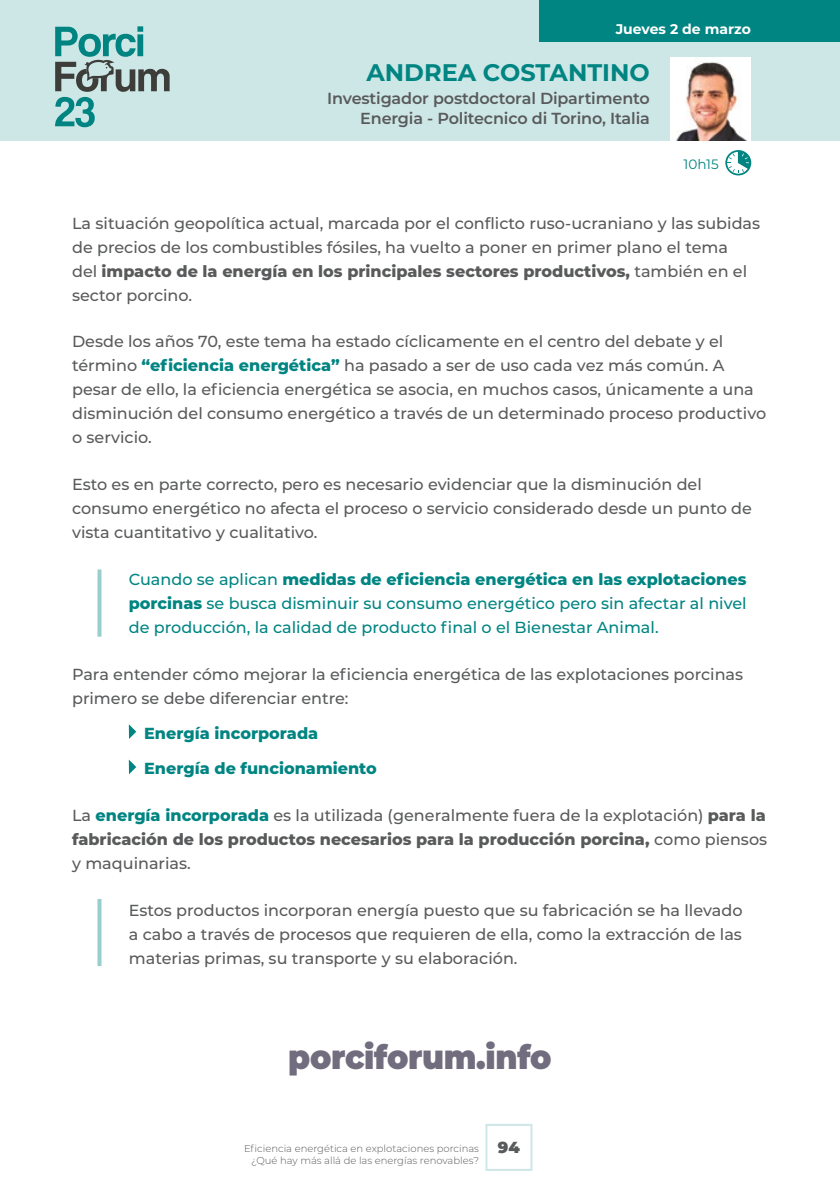
<style>
.page{position:relative;width:840px;height:1191px;background:#fff}
.page>*{position:absolute;margin:0;border:0;box-sizing:border-box;transform-origin:0 0}
.t1{font:900 33.6px "Montserrat";letter-spacing:-.01em;color:#716d7e;scale:.94 1}
.t2{font:700 24px "Montserrat";color:#008582}
.t3{font:500 16px/24px "Montserrat";color:#595a5b}
.t4{font:500 16px/24px "Montserrat";color:#008582;text-align:justify}
.t5{font:600 16px/20px "Montserrat";letter-spacing:-.01em;color:#595a5b;text-align:right}
.t6{font:800 16px "Montserrat";color:#008582}
.t7{font:900 16px "Montserrat";color:#595a5b}
.t8{font:700 14px "Montserrat";color:#fff}
.t9{font:13.6px "Montserrat";color:#008582}
.t10{font:300 10px/12px "Montserrat";color:#595a5b;text-align:right}
.s1{font-weight:800}
.s2{font-weight:800;color:#008582}
</style>
<div class="page">
<div style="left:0;top:0;width:839px;height:141px;background:#cde7e6"></div>
<div style="left:539px;top:0;width:300px;height:42px;background:#008582"></div>
<img style="left:670px;top:58px;width:80px;height:83px">
<svg style="left:725px;top:150px;width:25px;height:25px"></svg>
<svg style="left:129px;top:724px;width:7px;height:15px"></svg>
<svg style="left:129px;top:760px;width:7px;height:14px"></svg>
<svg style="left:97px;top:569px;width:4px;height:67px"></svg>
<svg style="left:97px;top:899px;width:4px;height:67px"></svg>
<svg style="left:55px;top:26px;width:114px;height:101px"></svg>
<p class="t8" style="left:615px;top:19px;width:137px">Jueves 2 de marzo</p>
<p class="t2" style="left:366px;top:55px;width:285px">ANDREA COSTANTINO</p>
<p class="t5" style="left:327px;top:87px;width:324px">Investigador postdoctoral Dipartimento<br>Energia - Politecnico di Torino, Italia</p>
<p class="t9" style="left:683px;top:155px;width:37px">10h15</p>
<p class="t3" style="left:72px;top:210px;width:689px">La situación geopolítica actual, marcada por el conflicto ruso-ucraniano y las subidas de precios de los combustibles fósiles, ha vuelto a poner en primer plano el tema<br>del <span class="s1">impacto de la energía en los principales sectores productivos,</span> también en el sector porcino.</p>
<p class="t3" style="left:72px;top:329px;width:695px">Desde los años 70, este tema ha estado cíclicamente en el centro del debate y el término <span class="s2">“eficiencia energética”</span> ha pasado a ser de uso cada vez más común. A pesar de ello, la eficiencia energética se asocia, en muchos casos, únicamente a una disminución del consumo energético a través de un determinado proceso productivo o servicio.</p>
<p class="t3" style="left:72px;top:472px;width:681px">Esto es en parte correcto, pero es necesario evidenciar que la disminución del consumo energético no afecta el proceso o servicio considerado desde un punto de vista cuantitativo y cualitativo.</p>
<p class="t4" style="left:129px;top:566px;width:619px">Cuando se aplican <span class="s1">medidas de eficiencia energética en las explotaciones porcinas</span> se busca disminuir su consumo energético pero sin afectar al nivel de producción, la calidad de producto final o el Bienestar Animal.</p>
<p class="t3" style="left:72px;top:661px;width:672px">Para entender cómo mejorar la eficiencia energética de las explotaciones porcinas primero se debe diferenciar entre:</p>
<p class="t6" style="left:144px;top:721px;width:175px">Energía incorporada</p>
<p class="t6" style="left:144px;top:757px;width:234px">Energía de funcionamiento</p>
<p class="t3" style="left:72px;top:802px;width:696px;text-align:justify">La <span class="s2">energía incorporada</span> es la utilizada (generalmente fuera de la explotación) <span class="s1">para la fabricación de los productos necesarios para la producción porcina,</span> como piensos y maquinarias.</p>
<p class="t3" style="left:129px;top:897px;width:614px;text-align:justify">Estos productos incorporan energía puesto que su fabricación se ha llevado a cabo a través de procesos que requieren de ella, como la extracción de las materias primas, su transporte y su elaboración.</p>
<p class="t1" style="left:288px;top:1031px;width:281px">porciforum.info</p>
<p class="t10" style="left:244px;top:1142px;width:236px">Eficiencia energética en explotaciones porcinas ¿Qué hay más allá de las energías renovables?</p>
<p class="t7" style="left:497px;top:1134px;width:23px">94</p>
</div>
